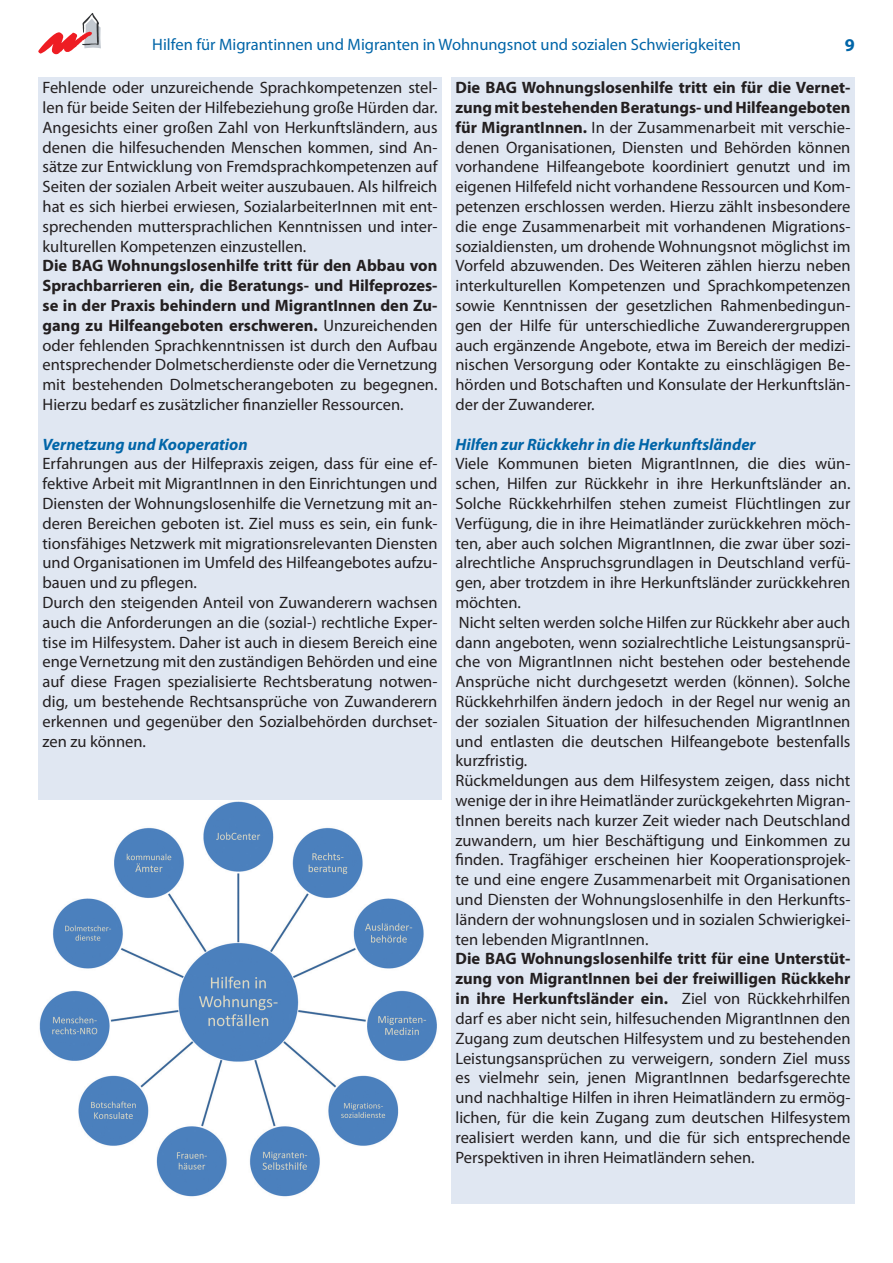
<style>
.page{position:relative;width:893px;height:1263px;background:#fff}
.page>*{position:absolute;margin:0;border:0;box-sizing:border-box;transform-origin:0 0}
.t1{font:700 18px "Myriad Pro";color:#0165a8}
.t2{font:16.5px/19.8px "Myriad Pro";color:#231f20;text-align:justify}
.t3{font:16.5px "Myriad Pro";color:#0165a8}
.t4{font:italic 700 16.5px "Myriad Pro";color:#0165a8}
.s1{font-weight:700}
</style>
<div class="page">
<div style="left:38px;top:77px;width:404px;height:1126px;background:#e0e7f2"></div>
<div style="left:451px;top:77px;width:404px;height:1126px;background:#e0e7f2"></div>
<svg style="left:38px;top:13px;width:63px;height:41px"></svg>
<img style="left:38px;top:801px;width:404px;height:402px">
<p class="t3" style="left:152px;top:35px;width:590px">Hilfen für Migrantinnen und Migranten in Wohnungsnot und sozialen Schwierigkeiten</p>
<p class="t1" style="left:845px;top:35px;width:11px">9</p>
<p class="t2" style="left:43px;top:78px;width:396px">Fehlende oder unzureichende Sprachkompetenzen stel&shy;len für beide Seiten der Hilfebeziehung große Hürden dar.<br>Angesichts einer großen Zahl von Herkunftsländern, aus denen die hilfesuchenden Menschen kommen, sind An&shy;sätze zur Entwicklung von Fremdsprachkompetenzen auf Seiten der sozialen Arbeit weiter auszubauen. Als hilfreich hat es sich hierbei erwiesen, SozialarbeiterInnen mit ent&shy;sprechenden muttersprachlichen Kenntnissen und inter&shy;kulturellen Kompetenzen einzustellen.</p>
<p class="t2" style="left:43px;top:256px;width:396px"><span class="s1">Die BAG Wohnungslosenhilfe tritt für den Abbau von Sprachbarrieren ein, die Beratungs- und Hilfeprozes&shy;se in der Praxis behindern und MigrantInnen den Zu&shy;gang zu Hilfeangeboten erschweren.</span> Unzureichenden oder fehlenden Sprachkenntnissen ist durch den Aufbau entsprechender Dolmetscherdienste oder die Vernetzung mit bestehenden Dolmetscherangeboten zu begegnen.<br>Hierzu bedarf es zusätzlicher finanzieller Ressourcen.</p>
<p class="t4" style="left:43px;top:435px;width:207px">Vernetzung und Kooperation</p>
<p class="t2" style="left:43px;top:454px;width:396px;text-align:left">Erfahrungen aus der Hilfepraxis zeigen, dass für eine ef&shy;fektive Arbeit mit MigrantInnen in den Einrichtungen und Diensten der Wohnungslosenhilfe die Vernetzung mit an&shy;deren Bereichen geboten ist. Ziel muss es sein, ein funk&shy;tionsfähiges Netzwerk mit migrationsrelevanten Diensten und Organisationen im Umfeld des Hilfeangebotes aufzu&shy;bauen und zu pflegen.<br>Durch den steigenden Anteil von Zuwanderern wachsen auch die Anforderungen an die (sozial-) rechtliche Exper&shy;tise im Hilfesystem. Daher ist auch in diesem Bereich eine enge Vernetzung mit den zuständigen Behörden und eine auf diese Fragen spezialisierte Rechtsberatung notwen&shy;dig, um bestehende Rechtsansprüche von Zuwanderern erkennen und gegenüber den Sozialbehörden durchset&shy;zen zu können.</p>
<p class="t2" style="left:455px;top:78px;width:396px"><span class="s1">Die BAG Wohnungslosenhilfe tritt ein für die Vernet&shy;zung mit bestehenden Beratungs- und Hilfeangeboten für MigrantInnen.</span> In der Zusammenarbeit mit verschie&shy;denen Organisationen, Diensten und Behörden können vorhandene Hilfeangebote koordiniert genutzt und im eigenen Hilfefeld nicht vorhandene Ressourcen und Kom&shy;petenzen erschlossen werden. Hierzu zählt insbesondere die enge Zusammenarbeit mit vorhandenen Migrations&shy;sozialdiensten, um drohende Wohnungsnot möglichst im Vorfeld abzuwenden. Des Weiteren zählen hierzu neben interkulturellen Kompetenzen und Sprachkompetenzen sowie Kenntnissen der gesetzlichen Rahmenbedingun&shy;gen der Hilfe für unterschiedliche Zuwanderergruppen auch ergänzende Angebote, etwa im Bereich der medizi&shy;nischen Versorgung oder Kontakte zu einschlägigen Be&shy;hörden und Botschaften und Konsulate der Herkunftslän&shy;der der Zuwanderer.</p>
<p class="t4" style="left:455px;top:435px;width:302px">Hilfen zur Rückkehr in die Herkunftsländer</p>
<p class="t2" style="left:455px;top:454px;width:396px;text-align:left">Viele Kommunen bieten MigrantInnen, die dies wün&shy;schen, Hilfen zur Rückkehr in ihre Herkunftsländer an.<br>Solche Rückkehrhilfen stehen zumeist Flüchtlingen zur Verfügung, die in ihre Heimatländer zurückkehren möch&shy;ten, aber auch solchen MigrantInnen, die zwar über sozi&shy;alrechtliche Anspruchsgrundlagen in Deutschland verfü&shy;gen, aber trotzdem in ihre Herkunftsländer zurückkehren möchten.<br>Nicht selten werden solche Hilfen zur Rückkehr aber auch dann angeboten, wenn sozialrechtliche Leistungsansprü&shy;che von MigrantInnen nicht bestehen oder bestehende Ansprüche nicht durchgesetzt werden (können). Solche Rückkehrhilfen ändern jedoch in der Regel nur wenig an der sozialen Situation der hilfesuchenden MigrantInnen und entlasten die deutschen Hilfeangebote bestenfalls kurzfristig.<br>Rückmeldungen aus dem Hilfesystem zeigen, dass nicht wenige der in ihre Heimatländer zurückgekehrten Migran&shy;tInnen bereits nach kurzer Zeit wieder nach Deutschland zuwandern, um hier Beschäftigung und Einkommen zu finden. Tragfähiger erscheinen hier Kooperationsprojek&shy;te und eine engere Zusammenarbeit mit Organisationen und Diensten der Wohnungslosenhilfe in den Herkunfts&shy;ländern der wohnungslosen und in sozialen Schwierigkei&shy;ten lebenden MigrantInnen.</p>
<p class="t2" style="left:455px;top:949px;width:396px"><span class="s1">Die BAG Wohnungslosenhilfe tritt für eine Unterstüt&shy;zung von MigrantInnen bei der freiwilligen Rückkehr in ihre Herkunftsländer ein.</span> Ziel von Rückkehrhilfen darf es aber nicht sein, hilfesuchenden MigrantInnen den Zugang zum deutschen Hilfesystem und zu bestehenden Leistungsansprüchen zu verweigern, sondern Ziel muss es vielmehr sein, jenen MigrantInnen bedarfsgerechte und nachhaltige Hilfen in ihren Heimatländern zu ermög&shy;lichen, für die kein Zugang zum deutschen Hilfesystem realisiert werden kann, und die für sich entsprechende Perspektiven in ihren Heimatländern sehen.</p>
</div>
